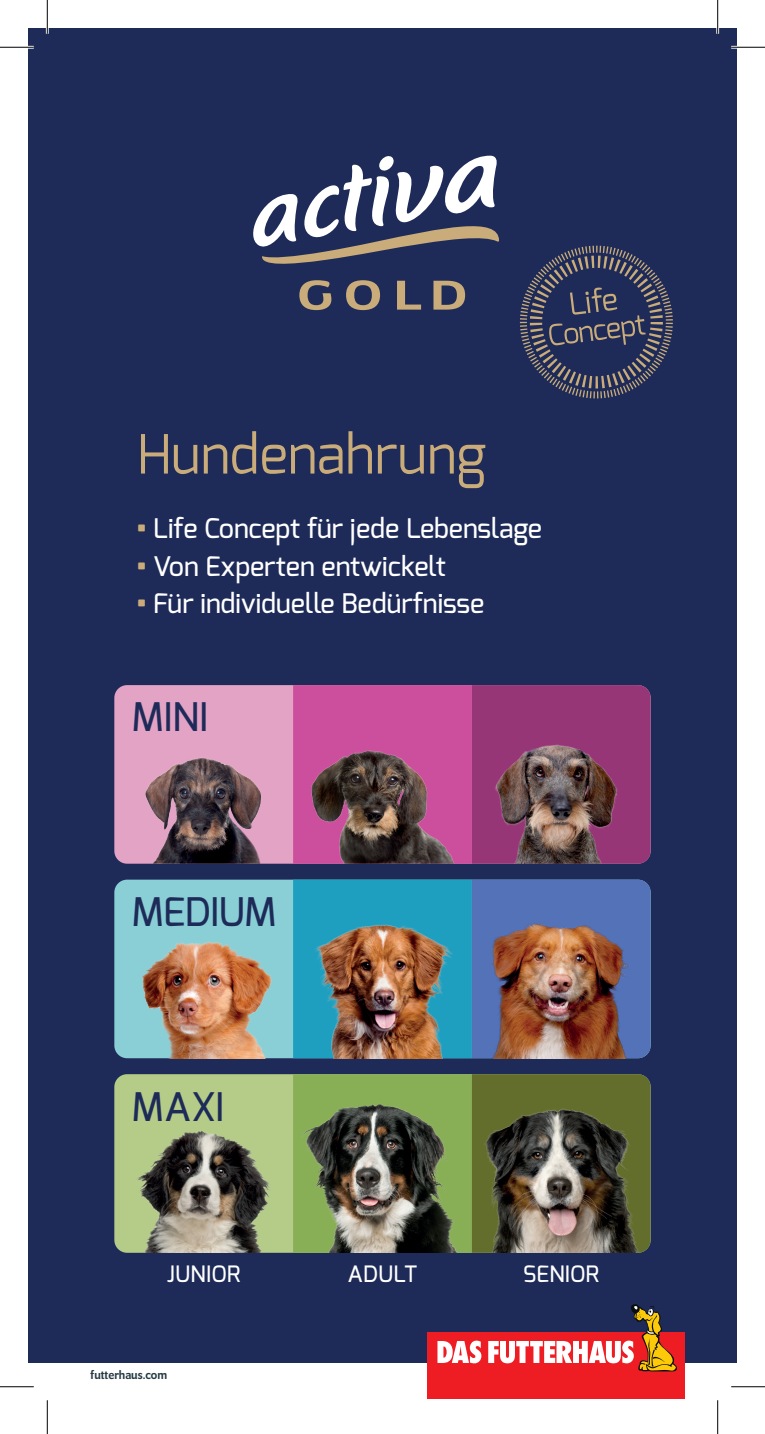
<style>
.page{position:relative;width:765px;height:1434px;background:#fff}
.page>*{position:absolute;margin:0;border:0;box-sizing:border-box;transform-origin:0 0}
.t1{font:54px "Exo";color:#c9ac7a}
.t2{font:500 39.38px "Exo";letter-spacing:-.01em;color:#1e2b59}
.t3{font:500 27px "Exo";color:#fff}
.t4{font:500 22.5px "Exo";letter-spacing:.01em;color:#fff}
.t5{font:500 12.6px "Program OT";color:#263a42}
.s1{font-weight:900;font-size:31.5px;color:#c9ac7a}
</style>
<div class="page">
<div style="left:28px;top:28px;width:708px;height:1378px;background:#1e2b59"></div>
<svg style="left:253px;top:155px;width:246px;height:109px"></svg>
<svg style="left:299px;top:280px;width:166px;height:30px"></svg>
<div style="left:114px;top:685px;width:536px;height:179px;background:#e3a3c5;border-radius:13px"></div>
<svg style="left:293px;top:685px;width:357px;height:179px"></svg>
<img style="left:133px;top:757px;width:147px;height:107px">
<img style="left:306px;top:730px;width:161px;height:134px">
<img style="left:473px;top:727px;width:164px;height:137px">
<div style="left:114px;top:880px;width:536px;height:178px;background:#89cfd5;border-radius:13px"></div>
<svg style="left:293px;top:880px;width:357px;height:178px"></svg>
<div style="left:114px;top:1074px;width:536px;height:179px;background:#b5cc88;border-radius:13px"></div>
<svg style="left:293px;top:1074px;width:357px;height:179px"></svg>
<img style="left:142px;top:941px;width:130px;height:117px">
<img style="left:298px;top:897px;width:164px;height:161px">
<img style="left:479px;top:904px;width:152px;height:154px">
<img style="left:124px;top:1131px;width:165px;height:122px">
<img style="left:301px;top:1096px;width:164px;height:157px">
<img style="left:478px;top:1088px;width:163px;height:165px">
<svg style="left:519px;top:246px;width:153px;height:152px"></svg>
<div style="left:28px;top:1363px;width:708px;height:43px;background:#fff"></div>
<div style="left:427px;top:1332px;width:257px;height:47px;background:#ed1d23"></div>
<svg style="left:437px;top:1304px;width:240px;height:67px"></svg>
<div style="left:427px;top:1379px;width:257px;height:20px;background:#ed1d23"></div>
<hr style="left:0;top:46px;width:34px;height:3px;background:#fff">
<hr style="left:730px;top:46px;width:34px;height:3px;background:#fff">
<hr style="left:46px;top:0;width:3px;height:34px;background:#fff">
<hr style="left:716px;top:0;width:2px;height:34px;background:#fff">
<hr style="left:0;top:47px;width:34px;height:1px;background:#000">
<hr style="left:730px;top:47px;width:34px;height:1px;background:#000">
<hr style="left:0;top:1386px;width:34px;height:1px;background:#000">
<hr style="left:730px;top:1386px;width:34px;height:1px;background:#000">
<hr style="left:47px;top:0;width:1px;height:34px;background:#000">
<hr style="left:47px;top:1400px;width:1px;height:34px;background:#000">
<hr style="left:717px;top:0;width:1px;height:34px;background:#000">
<hr style="left:717px;top:1400px;width:1px;height:34px;background:#000">
<h1 class="t1" style="left:137px;top:419px;width:351px">Hundenahrung</h1>
<p class="t3" style="left:137px;top:511px;width:406px"><span class="s1">•</span> Life Concept für jede Lebenslage</p>
<p class="t3" style="left:137px;top:548px;width:310px"><span class="s1">•</span> Von Experten entwickelt</p>
<p class="t3" style="left:137px;top:586px;width:349px"><span class="s1">•</span> Für individuelle Bedürfnisse</p>
<h2 class="t2" style="left:132px;top:692px;width:77px">MINI</h2>
<h2 class="t2" style="left:132px;top:886px;width:146px">MEDIUM</h2>
<h2 class="t2" style="left:132px;top:1081px;width:93px">MAXI</h2>
<p class="t4" style="left:167px;top:1259px;width:75px">JUNIOR</p>
<p class="t4" style="left:347px;top:1259px;width:71px">ADULT</p>
<p class="t4" style="left:523px;top:1259px;width:78px">SENIOR</p>
<p class="t5" style="left:90px;top:1367px;width:78px">futterhaus.com</p>
</div>
